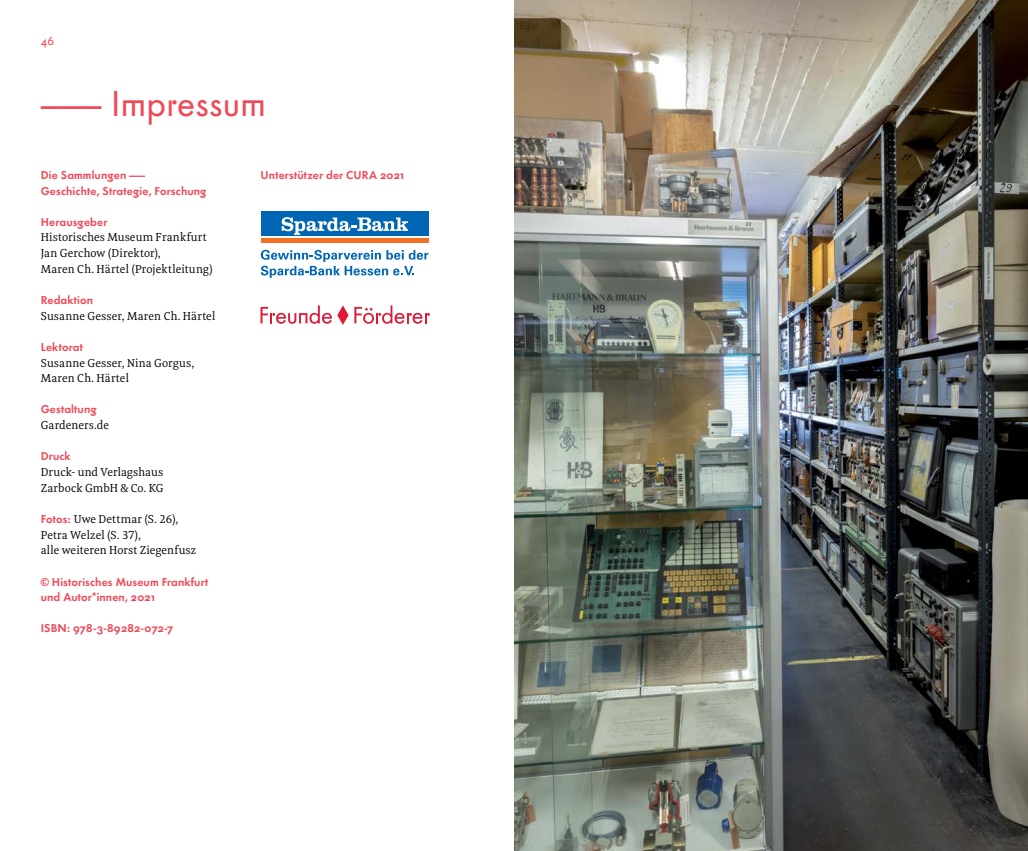
<style>
.page{position:relative;width:1028px;height:851px;background:#fff}
.page>*{position:absolute;margin:0;border:0;box-sizing:border-box;transform-origin:0 0}
.t1{font:37.5px "Futura HMF Book Os F";letter-spacing:-.01em;color:#ef4957}
.t2{font:12.5px "Futura HMF Book Os F";color:#ef4957}
.t3{font:11.88px/15.6px "Meret Pro";letter-spacing:.005em;color:#000}
.t4{font:11.88px/15.6px "Futura HMF Demi Bold Os F";letter-spacing:.01em;color:#ef4957}
.s1{font-family:"Futura HMF Demi Bold Os F";color:#ef4957}
</style>
<div class="page">
<img style="left:514px;top:0;width:514px;height:850px">
<svg style="left:354px;top:305px;width:76px;height:19px"></svg>
<svg style="left:260px;top:305px;width:88px;height:20px"></svg>
<svg style="left:261px;top:250px;width:167px;height:28px"></svg>
<div style="left:261px;top:211px;width:167px;height:25px;background:#0066b3"></div>
<div style="left:261px;top:238px;width:167px;height:5px;background:#f36f21"></div>
<svg style="left:282px;top:217px;width:126px;height:18px"></svg>
<p class="t2" style="left:41px;top:33px;width:15px">46</p>
<h1 class="t1" style="left:41px;top:81px;width:227px">——— Impressum</h1>
<p class="t4" style="left:41px;top:167px;width:167px">Die Sammlungen ——<br>Geschichte, Strategie, Forschung</p>
<p class="t4" style="left:41px;top:213px;width:68px">Herausgeber</p>
<p class="t3" style="left:41px;top:229px;width:173px">Historisches Museum Frankfurt<br>Jan Gerchow (Direktor),<br>Maren Ch. Härtel (Projektleitung)</p>
<p class="t4" style="left:41px;top:292px;width:54px">Redaktion</p>
<p class="t3" style="left:41px;top:307px;width:176px">Susanne Gesser, Maren Ch. Härtel</p>
<p class="t4" style="left:41px;top:338px;width:44px">Lektorat</p>
<p class="t3" style="left:41px;top:354px;width:155px">Susanne Gesser, Nina Gorgus,<br>Maren Ch. Härtel</p>
<p class="t4" style="left:41px;top:401px;width:57px">Gestaltung</p>
<p class="t3" style="left:41px;top:417px;width:70px">Gardeners.de</p>
<p class="t4" style="left:41px;top:448px;width:31px">Druck</p>
<p class="t3" style="left:41px;top:464px;width:124px">Druck- und Verlagshaus<br>Zarbock GmbH &amp; Co. KG</p>
<p class="t3" style="left:41px;top:511px;width:157px"><span class="s1">Fotos:</span> Uwe Dettmar (S. 26),<br>Petra Welzel (S. 37),<br>alle weiteren Horst Ziegenfusz</p>
<p class="t4" style="left:41px;top:573px;width:169px">© Historisches Museum Frankfurt und Autor*innen, 2021</p>
<p class="t4" style="left:41px;top:620px;width:134px">ISBN: 978-3-89282-072-7</p>
<p class="t4" style="left:260px;top:167px;width:146px">Unterstützer der CURA 2021</p>
</div>
